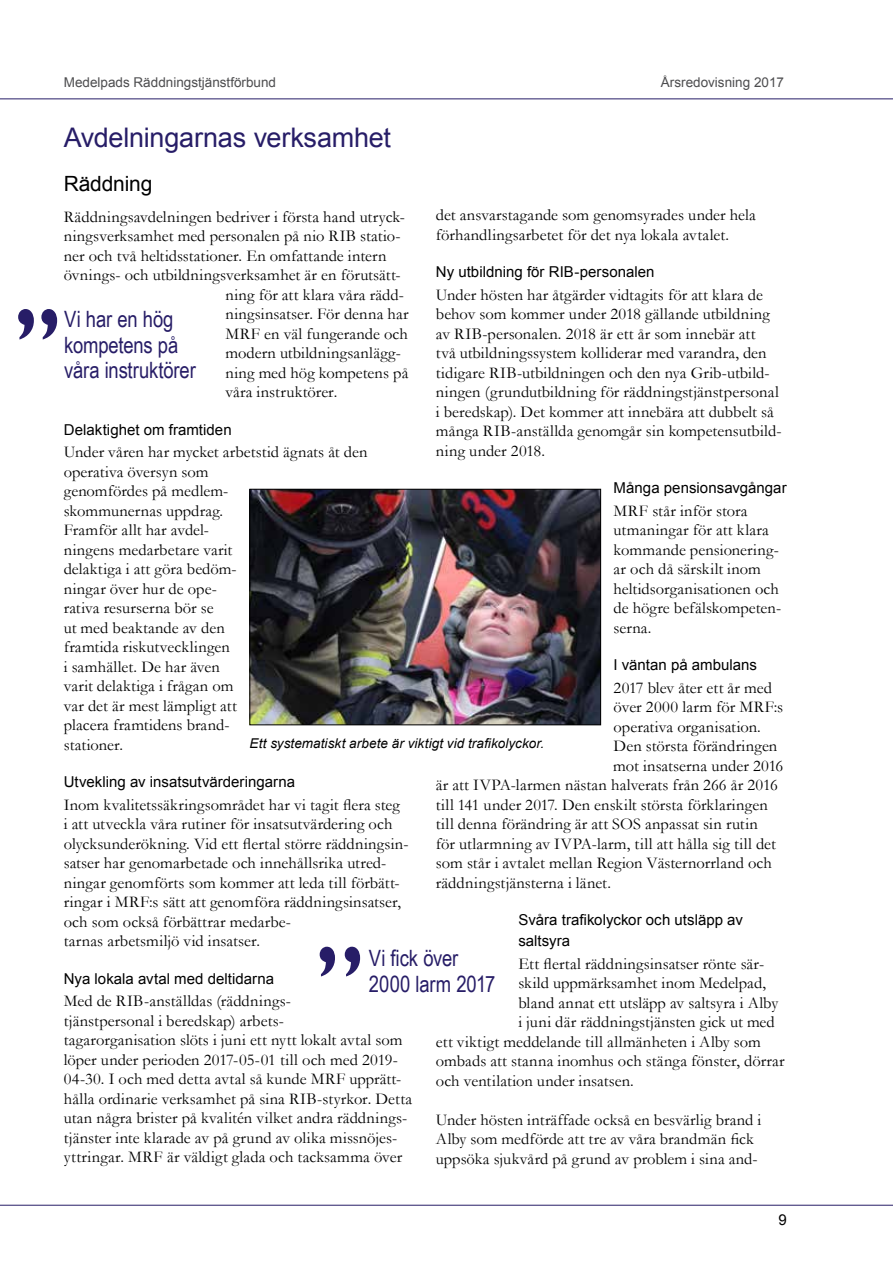
<style>
.page{position:relative;width:893px;height:1263px;background:#fff}
.page>*{position:absolute;margin:0;border:0;box-sizing:border-box;transform-origin:0 0}
.t1{font:123px "Gill Sans";color:#271d67}
.t2{font:120px "Gill Sans";color:#271d67}
.t3{font:27px "Arial";letter-spacing:-.01em;color:#271d67}
.t4{font:22.5px/25.5px "Arial Narrow";letter-spacing:-.005em;color:#271d67}
.t5{font:21px "Arial";letter-spacing:-.01em;color:#000}
.t6{font:16.5px/19.5px "Garamond";letter-spacing:.005em;color:#000}
.t7{font:15px/21px "Arial";color:#000}
.t8{font:13.5px "Arial";color:#4d4d4f}
.t9{font:italic 13.5px "Arial";letter-spacing:.005em;color:#000}
</style>
<div class="page">
<hr style="left:0;top:98px;width:893px;height:1px;background:#271d67">
<hr style="left:0;top:1205px;width:893px;height:1px;background:#271d67">
<img style="left:252px;top:491px;width:347px;height:232px">
<div style="left:250px;top:489px;width:351px;height:236px;border:1px solid #000"></div>
<p class="t8" style="left:64px;top:74px;width:214px">Medelpads Räddningstjänstförbund</p>
<p class="t8" style="left:661px;top:74px;width:125px">Årsredovisning 2017</p>
<h3 class="t3" style="left:64px;top:120px;width:329px">Avdelningarnas verksamhet</h3>
<p class="t5" style="left:64px;top:170px;width:90px">Räddning</p>
<p class="t6" style="left:64px;top:206px;width:343px">Räddningsavdelningen bedriver i första hand utryck-</p>
<p class="t6" style="left:64px;top:226px;width:339px">ningsverksamhet med personalen på nio RIB statio-</p>
<p class="t6" style="left:64px;top:245px;width:324px">ner och två heltidsstationer. En omfattande intern</p>
<p class="t6" style="left:64px;top:265px;width:338px">övnings- och utbildningsverksamhet är en förutsätt-</p>
<p class="t6" style="left:225px;top:284px;width:180px">ning för att klara våra rädd-</p>
<p class="t6" style="left:225px;top:304px;width:185px">ningsinsatser. För denna har</p>
<p class="t6" style="left:225px;top:323px;width:184px">MRF en väl fungerande och</p>
<p class="t6" style="left:225px;top:343px;width:177px">modern utbildningsanlägg-</p>
<p class="t6" style="left:225px;top:362px;width:185px">ning med hög kompetens på</p>
<p class="t6" style="left:225px;top:382px;width:113px">våra instruktörer.</p>
<p class="t7" style="left:64px;top:419px;width:169px">Delaktighet om framtiden</p>
<p class="t6" style="left:64px;top:442px;width:305px">Under våren har mycket arbetstid ägnats åt den operativa översyn som<br>genomfördes på medlem-<br>skommunernas uppdrag.<br>Framför allt har avdel-<br>ningens medarbetare varit<br>delaktiga i att göra bedöm-<br>ningar över hur de ope-<br>rativa resurserna bör se<br>ut med beaktande av den<br>framtida riskutvecklingen<br>i samhället. De har även<br>varit delaktiga i frågan om<br>var det är mest lämpligt att<br>placera framtidens brand-<br>stationer.</p>
<p class="t7" style="left:64px;top:772px;width:233px">Utvekling av insatsutvärderingarna</p>
<p class="t6" style="left:64px;top:794px;width:346px">Inom kvalitetssäkringsområdet har vi tagit flera steg<br>i att utveckla våra rutiner för insatsutvärdering och olycksunderökning. Vid ett flertal större räddningsin&shy;satser har genomarbetade och innehållsrika utred&shy;ningar genomförts som kommer att leda till förbätt&shy;ringar i MRF:s sätt att genomföra räddningsinsatser, och som också förbättrar medarbe-<br>tarnas arbetsmiljö vid insatser.</p>
<p class="t7" style="left:64px;top:968px;width:212px">Nya lokala avtal med deltidarna</p>
<p class="t6" style="left:64px;top:991px;width:350px">Med de RIB-anställdas (räddnings-<br>tjänstpersonal i beredskap) arbets-<br>tagarorganisation slöts i juni ett nytt lokalt avtal som löper under perioden 2017-05-01 till och med 2019- 04-30. I och med detta avtal så kunde MRF upprätt&shy;hålla ordinarie verksamhet på sina RIB-styrkor. Detta utan några brister på kvalitén vilket andra räddnings&shy;tjänster inte klarade av på grund av olika missnöjes&shy;yttringar. MRF är väldigt glada och tacksamma över</p>
<p class="t6" style="left:436px;top:205px;width:321px">det ansvarstagande som genomsyrades under hela förhandlingsarbetet för det nya lokala avtalet.</p>
<p class="t7" style="left:436px;top:262px;width:220px">Ny utbildning för RIB-personalen</p>
<p class="t6" style="left:436px;top:284px;width:347px">Under hösten har åtgärder vidtagits för att klara de behov som kommer under 2018 gällande utbildning av RIB-personalen. 2018 är ett år som innebär att<br>två utbildningssystem kolliderar med varandra, den tidigare RIB-utbildningen och den nya Grib-utbild&shy;ningen (grundutbildning för räddningstjänstpersonal i beredskap). Det kommer att innebära att dubbelt så många RIB-anställda genomgår sin kompetensutbild&shy;ning under 2018.</p>
<p class="t7" style="left:614px;top:478px;width:175px">Många pensionsavgångar</p>
<p class="t6" style="left:614px;top:500px;width:169px">MRF står inför stora utmaningar för att klara kommande pensionering&shy;ar och då särskilt inom heltidsorganisationen och de högre befälskompeten&shy;serna.</p>
<p class="t7" style="left:614px;top:655px;width:145px">I väntan på ambulans</p>
<p class="t6" style="left:614px;top:677px;width:160px">2017 blev åter ett år med</p>
<p class="t6" style="left:614px;top:697px;width:171px">över 2000 larm för MRF:s</p>
<p class="t6" style="left:614px;top:716px;width:149px">operativa organisation.</p>
<p class="t6" style="left:614px;top:736px;width:165px">Den största förändringen</p>
<p class="t6" style="left:613px;top:755px;width:172px">mot insatserna under 2016</p>
<p class="t6" style="left:436px;top:775px;width:343px">är att IVPA-larmen nästan halverats från 266 år 2016</p>
<p class="t6" style="left:436px;top:794px;width:333px">till 141 under 2017. Den enskilt största förklaringen</p>
<p class="t6" style="left:436px;top:814px;width:324px">till denna förändring är att SOS anpassat sin rutin</p>
<p class="t6" style="left:436px;top:833px;width:342px">för utlarmning av IVPA-larm, till att hålla sig till det</p>
<p class="t6" style="left:436px;top:853px;width:338px">som står i avtalet mellan Region Västernorrland och</p>
<p class="t6" style="left:436px;top:872px;width:177px">räddningstjänsterna i länet.</p>
<p class="t7" style="left:518px;top:910px;width:226px">Svåra trafikolyckor och utsläpp av saltsyra</p>
<p class="t6" style="left:518px;top:953px;width:248px">Ett flertal räddningsinsatser rönte sär-</p>
<p class="t6" style="left:518px;top:973px;width:249px">skild uppmärksamhet inom Medelpad,</p>
<p class="t6" style="left:518px;top:992px;width:261px">bland annat ett utsläpp av saltsyra i Alby</p>
<p class="t6" style="left:518px;top:1012px;width:258px">i juni där räddningstjänsten gick ut med</p>
<p class="t6" style="left:436px;top:1031px;width:327px">ett viktigt meddelande till allmänheten i Alby som</p>
<p class="t6" style="left:436px;top:1051px;width:350px">ombads att stanna inomhus och stänga fönster, dörrar</p>
<p class="t6" style="left:436px;top:1070px;width:200px">och ventilation under insatsen.</p>
<p class="t6" style="left:436px;top:1109px;width:327px">Under hösten inträffade också en besvärlig brand i<br>Alby som medförde att tre av våra brandmän fick uppsöka sjukvård på grund av problem i sina and-</p>
<h1 class="t1" style="left:13px;top:281px;width:52px">’’</h1>
<h3 class="t4" style="left:64px;top:306px;width:133px">Vi har en hög kompetens på våra instruktörer</h3>
<p class="t9" style="left:250px;top:734px;width:296px">Ett systematiskt arbete är viktigt vid trafikolyckor.</p>
<h2 class="t2" style="left:315px;top:919px;width:53px">’’</h2>
<h3 class="t4" style="left:369px;top:945px;width:128px">Vi fick över<br>2000 larm 2017</h3>
<p class="t7" style="left:778px;top:1209px;width:10px">9</p>
</div>
